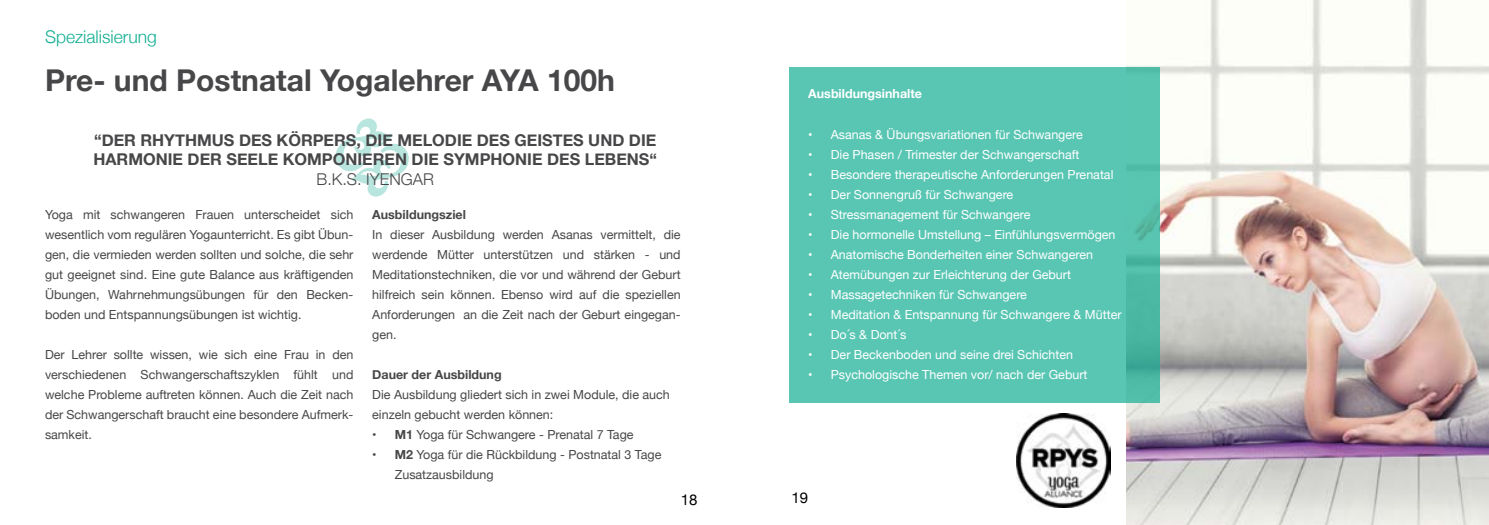
<style>
.page{position:relative;width:1489px;height:525px;background:#fff}
.page>*{position:absolute;margin:0;border:0;box-sizing:border-box;transform-origin:0 0}
.t1{font:700 30px "Helvetica Neue";color:#474749}
.t2{font:300 17.5px "Helvetica Neue";color:#12ae93}
.t3{font:700 16.25px "Helvetica Neue";color:#474749}
.t4{font:300 16.25px "Helvetica Neue";color:#474749}
.t5{font:15px "Helvetica Neue";color:#000}
.t6{font:12.5px/20px "Helvetica Neue";color:#474749;text-align:justify}
.t7{font:12.5px "Helvetica Neue";color:#fff}
.t8{font:700 12.5px "Helvetica Neue";color:#474749}
.t9{font:700 12.5px "Helvetica Neue";color:#fff}
.s1{font-weight:700}
</style>
<div class="page">
<svg style="left:335px;top:118px;width:74px;height:79px"></svg>
<img style="left:1016px;top:413px;width:94px;height:94px">
<img style="left:1126px;top:0;width:362px;height:524px">
<div style="left:789px;top:67px;width:370px;height:335px;background:#59c6b3"></div>
<h2 class="t2" style="left:45px;top:22px;width:113px">Spezialisierung</h2>
<h1 class="t1" style="left:45px;top:57px;width:571px">PRE- UND POSTNATAL YOGALEHRER AYA 100H</h1>
<h3 class="t3" style="left:94px;top:127px;width:71px">“DER RHYTHMUS</h3>
<h3 class="t3" style="left:239px;top:127px;width:12px">DES</h3>
<h3 class="t3" style="left:277px;top:127px;width:37px">KÖRPERS</h3>
<h3 class="t3" style="left:356px;top:127px;width:19px">, DIE</h3>
<h3 class="t3" style="left:397px;top:127px;width:46px">MELODIE</h3>
<h3 class="t3" style="left:477px;top:127px;width:12px">DES</h3>
<h3 class="t3" style="left:514px;top:127px;width:23px">GEISTES</h3>
<h3 class="t3" style="left:588px;top:127px;width:13px">UND</h3>
<h3 class="t3" style="left:629px;top:127px;width:10px">DIE</h3>
<h3 class="t3" style="left:93px;top:147px;width:25px">HARMONIE</h3>
<h3 class="t3" style="left:188px;top:147px;width:12px">DER</h3>
<h3 class="t3" style="left:226px;top:147px;width:69px">SEELE KOMPONIEREN</h3>
<h3 class="t3" style="left:411px;top:147px;width:10px">DIE</h3>
<h3 class="t3" style="left:443px;top:147px;width:23px">SYMPHONIE</h3>
<h3 class="t3" style="left:547px;top:147px;width:12px">DES</h3>
<h3 class="t3" style="left:584px;top:147px;width:12px">LEBENS</h3>
<h3 class="t3" style="left:649px;top:147px;width:9px">“</h3>
<h3 class="t4" style="left:316px;top:166px;width:108px">B.K.S. Iyengar</h3>
<p class="t6" style="left:45px;top:205px;width:310px">Yoga mit schwangeren Frauen unterscheidet sich wesentlich vom regulären Yogaunterricht. Es gibt Übun&shy;gen, die vermieden werden sollten und solche, die sehr gut geeignet sind. Eine gute Balance aus kräftigenden Übungen, Wahrnehmungsübungen für den Becken&shy;boden und Entspannungsübungen ist wichtig.</p>
<p class="t6" style="left:45px;top:345px;width:310px">Der Lehrer sollte wissen, wie sich eine Frau in den verschiedenen Schwangerschaftszyklen fühlt und welche Probleme auftreten können. Auch die Zeit nach der Schwangerschaft braucht eine besondere Aufmerk&shy;samkeit.</p>
<p class="t8" style="left:372px;top:204px;width:95px">AUSBILDUNGSZIEL</p>
<p class="t6" style="left:372px;top:225px;width:310px">In dieser Ausbildung werden Asanas vermittelt, die werdende Mütter unterstützen und stärken - und Meditationstechniken, die vor und während der Geburt hilfreich sein können. Ebenso wird auf die speziellen Anforderungen an die Zeit nach der Geburt eingegan&shy;gen.</p>
<p class="t8" style="left:372px;top:364px;width:131px">DAUER DER AUSBILDUNG</p>
<p class="t6" style="left:372px;top:385px;width:299px">Die Ausbildung gliedert sich in zwei Module, die auch einzeln gebucht werden können:</p>
<p class="t6" style="left:372px;top:425px;width:263px"><span class="s1">• M1</span> Yoga für Schwangere ‑ Prenatal 7 Tage</p>
<p class="t6" style="left:395px;top:445px;width:268px;text-indent:-22px"><span class="s1">• M2</span> Yoga für die Rückbildung ‑ Postnatal 3 Tage<br>Zusatzausbildung</p>
<p class="t9" style="left:808px;top:84px;width:115px">AUSBILDUNGSINHALTE</p>
<p class="t7" style="left:808px;top:125px;width:276px">• Asanas &amp; Übungsvariationen für Schwangere</p>
<p class="t7" style="left:808px;top:145px;width:272px">• Die Phasen / Trimester der Schwangerschaft</p>
<p class="t7" style="left:808px;top:165px;width:306px">• Besondere therapeutische Anforderungen Prenatal</p>
<p class="t7" style="left:808px;top:185px;width:206px">• Der Sonnengruß für Schwangere</p>
<p class="t7" style="left:808px;top:205px;width:224px">• Stressmanagement für Schwangere</p>
<p class="t7" style="left:808px;top:225px;width:309px">• Die hormonelle Umstellung – Einfühlungsvermögen</p>
<p class="t7" style="left:808px;top:245px;width:286px">• Anatomische Bonderheiten einer Schwangeren</p>
<p class="t7" style="left:808px;top:265px;width:264px">• Atemübungen zur Erleichterung der Geburt</p>
<p class="t7" style="left:808px;top:285px;width:220px">• Massagetechniken für Schwangere</p>
<p class="t7" style="left:808px;top:305px;width:315px">• Meditation &amp; Entspannung für Schwangere &amp; Mütter</p>
<p class="t7" style="left:808px;top:325px;width:100px">• Do´s &amp; Dont´s</p>
<p class="t7" style="left:808px;top:345px;width:266px">• Der Beckenboden und seine drei Schichten</p>
<p class="t7" style="left:808px;top:365px;width:281px">• Psychologische Themen vor/ nach der Geburt</p>
<p class="t5" style="left:680px;top:489px;width:18px">18</p>
<p class="t5" style="left:791px;top:486px;width:18px">19</p>
</div>
